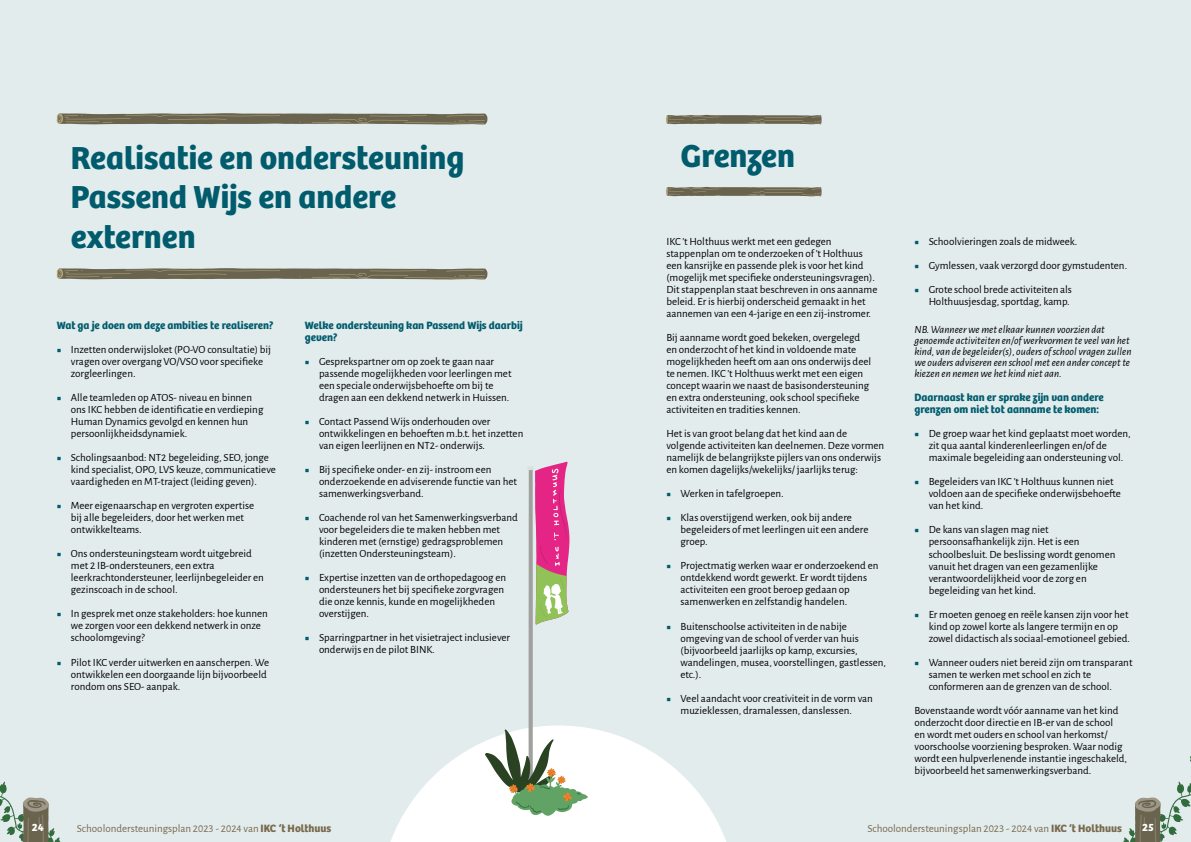
<style>
.page{position:relative;width:1191px;height:842px;background:#fff}
.page>*{position:absolute;margin:0;border:0;box-sizing:border-box;transform-origin:0 0}
.t1{font:700 33px/39.6px "Bree";color:#005c6d}
.t2{font:11px/12px "Alegreya Sans";color:#000}
.t3{font:italic 11px/11px "Alegreya Sans";color:#000}
.t4{font:700 11px/12px "Bree";color:#005c6d}
.t5{font:11px "Alegreya Sans";color:#77694d}
.t6{font:700 11px "Bree";color:#fff}
.s1{color:#005c6d}
.s2{font-style:italic}
.s3{font-family:"Bree";font-weight:700}
</style>
<div class="page">
<div style="left:587px;top:0;width:604px;height:842px;background:#e3eced"></div>
<div style="left:0;top:0;width:604px;height:842px;background:#e3eced"></div>
<svg style="left:57px;top:113px;width:431px;height:11px;background:#78725d"></svg>
<svg style="left:57px;top:268px;width:431px;height:11px;background:#78725d"></svg>
<svg style="left:666px;top:187px;width:156px;height:9px"></svg>
<svg style="left:666px;top:115px;width:156px;height:9px"></svg>
<svg style="left:390px;top:728px;width:336px;height:114px;fill:#fff"></svg>
<svg style="left:485px;top:462px;width:102px;height:354px"></svg>
<svg style="left:1123px;top:756px;width:68px;height:86px"></svg>
<svg style="left:0;top:781px;width:60px;height:61px"></svg>
<h1 class="t1" style="left:71px;top:141px;width:395px">Realisatie en ondersteuning<br>Passend Wĳs en andere externen</h1>
<p class="t4" style="left:57px;top:321px;width:218px">Wat ga je doen om deze ambities te realiseren?</p>
<p class="t2" style="left:71px;top:343px;width:202px;text-indent:-14px"><span class="s1">■</span> Inzetten onderwijsloket (PO-VO consultatie) bij vragen over overgang VO/VSO voor specifieke zorgleerlingen.</p>
<p class="t2" style="left:71px;top:392px;width:194px;text-indent:-14px"><span class="s1">■</span> Alle teamleden op ATOS- niveau en binnen ons IKC hebben de identificatie en verdieping Human Dynamics gevolgd en kennen hun persoonlijkheidsdynamiek.</p>
<p class="t2" style="left:71px;top:451px;width:206px;text-indent:-14px"><span class="s1">■</span> Scholingsaanbod: NT2 begeleiding, SEO, jonge kind specialist, OPO, LVS keuze, communicatieve vaardigheden en MT-traject (leiding geven).</p>
<p class="t2" style="left:71px;top:499px;width:185px;text-indent:-14px"><span class="s1">■</span> Meer eigenaarschap en vergroten expertise bij alle begeleiders, door het werken met ontwikkelteams.</p>
<p class="t2" style="left:71px;top:548px;width:195px;text-indent:-14px"><span class="s1">■</span> Ons ondersteuningsteam wordt uitgebreid met 2 IB-ondersteuners, een extra leerkrachtondersteuner, leerlijnbegeleider en gezinscoach in de school.</p>
<p class="t2" style="left:71px;top:607px;width:198px;text-indent:-14px"><span class="s1">■</span> In gesprek met onze stakeholders: hoe kunnen we zorgen voor een dekkend netwerk in onze schoolomgeving?</p>
<p class="t2" style="left:71px;top:655px;width:200px;text-indent:-14px"><span class="s1">■</span> Pilot IKC verder uitwerken en aanscherpen. We ontwikkelen een doorgaande lijn bijvoorbeeld rondom ons SEO- aanpak.</p>
<p class="t4" style="left:305px;top:321px;width:219px">Welke ondersteuning kan Passend Wĳs daarbĳ geven?</p>
<p class="t2" style="left:319px;top:355px;width:194px;text-indent:-14px"><span class="s1">■</span> Gesprekspartner om op zoek te gaan naar passende mogelijkheden voor leerlingen met een speciale onderwijsbehoefte om bij te dragen aan een dekkend netwerk in Huissen.</p>
<p class="t2" style="left:319px;top:415px;width:206px;text-indent:-14px"><span class="s1">■</span> Contact Passend Wijs onderhouden over ontwikkelingen en behoeften m.b.t. het inzetten van eigen leerlijnen en NT2- onderwijs.</p>
<p class="t2" style="left:319px;top:463px;width:199px;text-indent:-14px"><span class="s1">■</span> Bij specifieke onder- en zij- instroom een onderzoekende en adviserende functie van het samenwerkingsverband.</p>
<p class="t2" style="left:319px;top:512px;width:200px;text-indent:-14px"><span class="s1">■</span> Coachende rol van het Samenwerkingsverband voor begeleiders die te maken hebben met kinderen met (ernstige) gedragsproblemen (inzetten Ondersteuningsteam).</p>
<p class="t2" style="left:319px;top:571px;width:189px;text-indent:-14px"><span class="s1">■</span> Expertise inzetten van de orthopedagoog en ondersteuners het bij specifieke zorgvragen die onze kennis, kunde en mogelijkheden overstijgen.</p>
<p class="t2" style="left:319px;top:631px;width:193px;text-indent:-14px"><span class="s1">■</span> Sparringpartner in het visietraject inclusiever onderwijs en de pilot BINK<span class="s2">.</span></p>
<h1 class="t1" style="left:680px;top:139px;width:116px">Grenzen</h1>
<p class="t2" style="left:666px;top:236px;width:212px">IKC ’t Holthuus werkt met een gedegen stappenplan om te onderzoeken of ’t Holthuus een kansrijke en passende plek is voor het kind (mogelijk met specifieke ondersteuningsvragen).<br>Dit stappenplan staat beschreven in ons aanname beleid. Er is hierbij onderscheid gemaakt in het aannemen van een 4-jarige en een zij-instromer.</p>
<p class="t2" style="left:666px;top:331px;width:206px">Bij aanname wordt goed bekeken, overgelegd en onderzocht of het kind in voldoende mate mogelijkheden heeft om aan ons onderwijs deel te nemen. IKC ’t Holthuus werkt met een eigen concept waarin we naast de basisondersteuning en extra ondersteuning, ook school specifieke activiteiten en tradities kennen.</p>
<p class="t2" style="left:666px;top:428px;width:219px">Het is van groot belang dat het kind aan de volgende activiteiten kan deelnemen. Deze vormen namelijk de belangrijkste pijlers van ons onderwijs en komen dagelijks/wekelijks/ jaarlijks terug:</p>
<p class="t2" style="left:666px;top:487px;width:119px"><span class="s1">■</span> Werken in tafelgroepen.</p>
<p class="t2" style="left:680px;top:511px;width:189px;text-indent:-14px"><span class="s1">■</span> Klas overstijgend werken, ook bij andere begeleiders of met leerlingen uit een andere groep.</p>
<p class="t2" style="left:680px;top:559px;width:199px;text-indent:-14px"><span class="s1">■</span> Projectmatig werken waar er onderzoekend en ontdekkend wordt gewerkt. Er wordt tijdens activiteiten een groot beroep gedaan op samenwerken en zelfstandig handelen.</p>
<p class="t2" style="left:680px;top:619px;width:207px;text-indent:-14px"><span class="s1">■</span> Buitenschoolse activiteiten in de nabije omgeving van de school of verder van huis (bijvoorbeeld jaarlijks op kamp, excursies, wandelingen, musea, voorstellingen, gastlessen, etc.).</p>
<p class="t2" style="left:680px;top:692px;width:194px;text-indent:-14px"><span class="s1">■</span> Veel aandacht voor creativiteit in de vorm van muzieklessen, dramalessen, danslessen.</p>
<p class="t2" style="left:914px;top:236px;width:164px"><span class="s1">■</span> Schoolvieringen zoals de midweek.</p>
<p class="t2" style="left:914px;top:259px;width:214px"><span class="s1">■</span> Gymlessen, vaak verzorgd door gymstudenten.</p>
<p class="t2" style="left:914px;top:283px;width:159px;text-align:right"><span class="s1">■</span> Grote school brede activiteiten als<br>Holthuusjesdag, sportdag, kamp.</p>
<p class="t3" style="left:914px;top:325px;width:218px">NB. Wanneer we met elkaar kunnen voorzien dat genoemde activiteiten en/of werkvormen te veel van het kind, van de begeleider(s), ouders of school vragen zullen we ouders adviseren een school met een ander concept te kiezen en nemen we het kind niet aan.</p>
<p class="t4" style="left:914px;top:393px;width:191px">Daarnaast kan er sprake zĳn van andere grenzen om niet tot aanname te komen:</p>
<p class="t2" style="left:928px;top:427px;width:203px;text-indent:-14px"><span class="s1">■</span> De groep waar het kind geplaatst moet worden, zit qua aantal kinderenleerlingen en/of de maximale begeleiding aan ondersteuning vol.</p>
<p class="t2" style="left:928px;top:476px;width:194px;text-indent:-14px"><span class="s1">■</span> Begeleiders van IKC ’t Holthuus kunnen niet voldoen aan de specifieke onderwijsbehoefte van het kind.</p>
<p class="t2" style="left:928px;top:524px;width:188px;text-indent:-14px"><span class="s1">■</span> De kans van slagen mag niet persoonsafhankelijk zijn. Het is een schoolbesluit. De beslissing wordt genomen vanuit het dragen van een gezamenlijke verantwoordelijkheid voor de zorg en begeleiding van het kind.</p>
<p class="t2" style="left:928px;top:607px;width:203px;text-indent:-14px"><span class="s1">■</span> Er moeten genoeg en reële kansen zijn voor het kind op zowel korte als langere termijn en op zowel didactisch als sociaal-emotioneel gebied.</p>
<p class="t2" style="left:928px;top:655px;width:205px;text-indent:-14px"><span class="s1">■</span> Wanneer ouders niet bereid zijn om transparant samen te werken met school en zich te conformeren aan de grenzen van de school.</p>
<p class="t2" style="left:914px;top:704px;width:214px">Bovenstaande wordt vóór aanname van het kind onderzocht door directie en IB-er van de school<br>en wordt met ouders en school van herkomst/ voorschoolse voorziening besproken. Waar nodig wordt een hulpverlenende instantie ingeschakeld, bijvoorbeeld het samenwerkingsverband.</p>
<p class="t6" style="left:32px;top:823px;width:13px">24</p>
<p class="t5" style="left:77px;top:821px;width:256px">Schoolondersteuningsplan 2023 - 2024 van <span class="s3">IKC ‘t Holthuus</span></p>
<p class="t5" style="left:867px;top:821px;width:256px">Schoolondersteuningsplan 2023 - 2024 van <span class="s3">IKC ‘t Holthuus</span></p>
<p class="t6" style="left:1142px;top:823px;width:13px">25</p>
</div>
